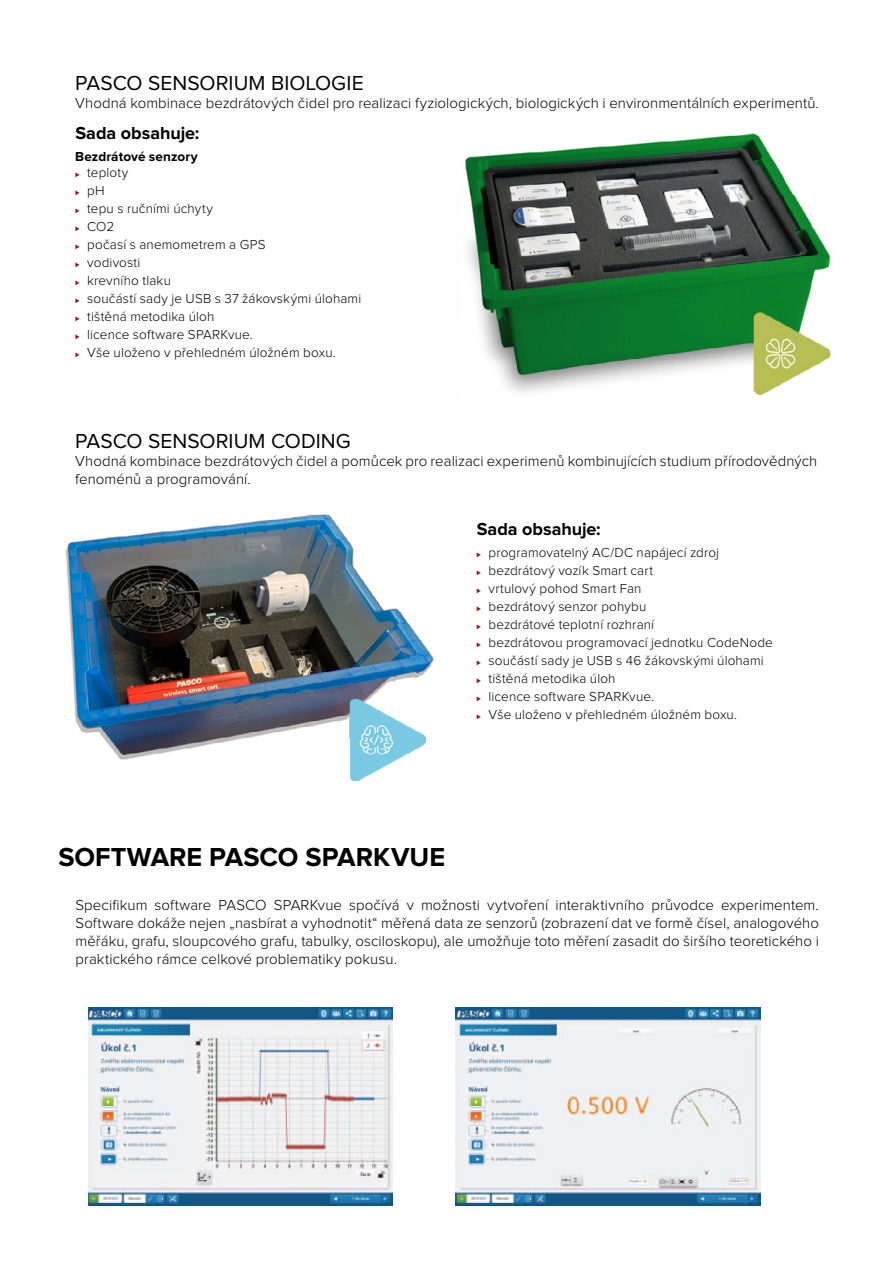
<style>
.page{position:relative;width:893px;height:1263px;background:#fff}
.page>*{position:absolute;margin:0;border:0;box-sizing:border-box;transform-origin:0 0}
.t1{font:700 27px "Proxima Nova";color:#000}
.t2{font:21px "Proxima Nova";letter-spacing:.005em;color:#000}
.t3{font:700 18px "Proxima Nova";color:#000}
.t4{font:300 15px/18px "Proxima Nova";letter-spacing:.005em;color:#000}
.t5{font:300 13.5px/18px "Proxima Nova";letter-spacing:.01em;color:#000}
.t6{font:700 13.5px/16.2px "Proxima Nova";letter-spacing:.005em;color:#000}
.s1{font-weight:300;font-size:7.5px;color:#a11007}
.s2{font-weight:300}
.s3{font-size:7.5px;color:#a11007}
</style>
<div class="page">
<img style="left:65px;top:514px;width:369px;height:266px">
<img style="left:465px;top:133px;width:366px;height:263px">
<img style="left:455px;top:1007px;width:305px;height:198px">
<img style="left:88px;top:1007px;width:305px;height:198px">
<h2 class="t2" style="left:75px;top:73px;width:27px">PASCO</h2>
<h2 class="t2" style="left:148px;top:73px;width:217px">SENSORIUM BIOLOGIE</h2>
<p class="t4" style="left:75px;top:94px;width:745px">Vhodná kombinace bezdrátových čidel pro realizaci fyziologických, biologických i environmentálních experimentů.</p>
<p class="t3" style="left:75px;top:125px;width:125px">Sada obsahuje:</p>
<p class="t6" style="left:75px;top:149px;width:124px">Bezdrátové senzory <span class="s1">⊲</span> <span class="s2">teploty</span></p>
<p class="t5" style="left:75px;top:182px;width:287px"><span class="s3">⊲</span> pH<br><span class="s3">⊲</span> tepu s ručními úchyty<br><span class="s3">⊲</span> CO2<br><span class="s3">⊲</span> počasí s anemometrem a GPS<br><span class="s3">⊲</span> vodivosti<br><span class="s3">⊲</span> krevního tlaku<br><span class="s3">⊲</span> součástí sady je USB s 37 žákovskými úlohami <span class="s3">⊲</span> tištěná metodika úloh<br><span class="s3">⊲</span> licence software SPARKvue.<br><span class="s3">⊲</span> Vše uloženo v přehledném úložném boxu.</p>
<h2 class="t2" style="left:75px;top:431px;width:27px">PASCO</h2>
<h2 class="t2" style="left:148px;top:431px;width:204px">SENSORIUM CODING</h2>
<p class="t4" style="left:75px;top:452px;width:744px">Vhodná kombinace bezdrátových čidel a pomůcek pro realizaci experimenů kombinujících studium přírodovědných fenoménů a programování.</p>
<p class="t3" style="left:477px;top:521px;width:125px">Sada obsahuje:</p>
<p class="t5" style="left:477px;top:543px;width:298px"><span class="s3">⊲</span> programovatelný AC/DC napájecí zdroj<br><span class="s3">⊲</span> bezdrátový vozík Smart cart<br><span class="s3">⊲</span> vrtulový pohod Smart Fan<br><span class="s3">⊲</span> bezdrátový senzor pohybu<br><span class="s3">⊲</span> bezdrátové teplotní rozhraní<br><span class="s3">⊲</span> bezdrátovou programovací jednotku CodeNode <span class="s3">⊲</span> součástí sady je USB s 46 žákovskými úlohami<br><span class="s3">⊲</span> tištěná metodika úloh<br><span class="s3">⊲</span> licence software SPARKvue.<br><span class="s3">⊲</span> Vše uloženo v přehledném úložném boxu.</p>
<h1 class="t1" style="left:58px;top:844px;width:388px">SOFTWARE PASCO SPARKVUE</h1>
<p class="t4" style="left:75px;top:896px;width:745px;text-align:justify">Specifikum software PASCO SPARKvue spočívá v možnosti vytvoření interaktivního průvodce experimentem.<br>Software dokáže nejen „nasbírat a vyhodnotit“ měřená data ze senzorů (zobrazení dat ve formě čísel, analogového měřáku, grafu, sloupcového grafu, tabulky, osciloskopu), ale umožňuje toto měření zasadit do širšího teoretického i praktického rámce celkové problematiky pokusu.</p>
</div>
